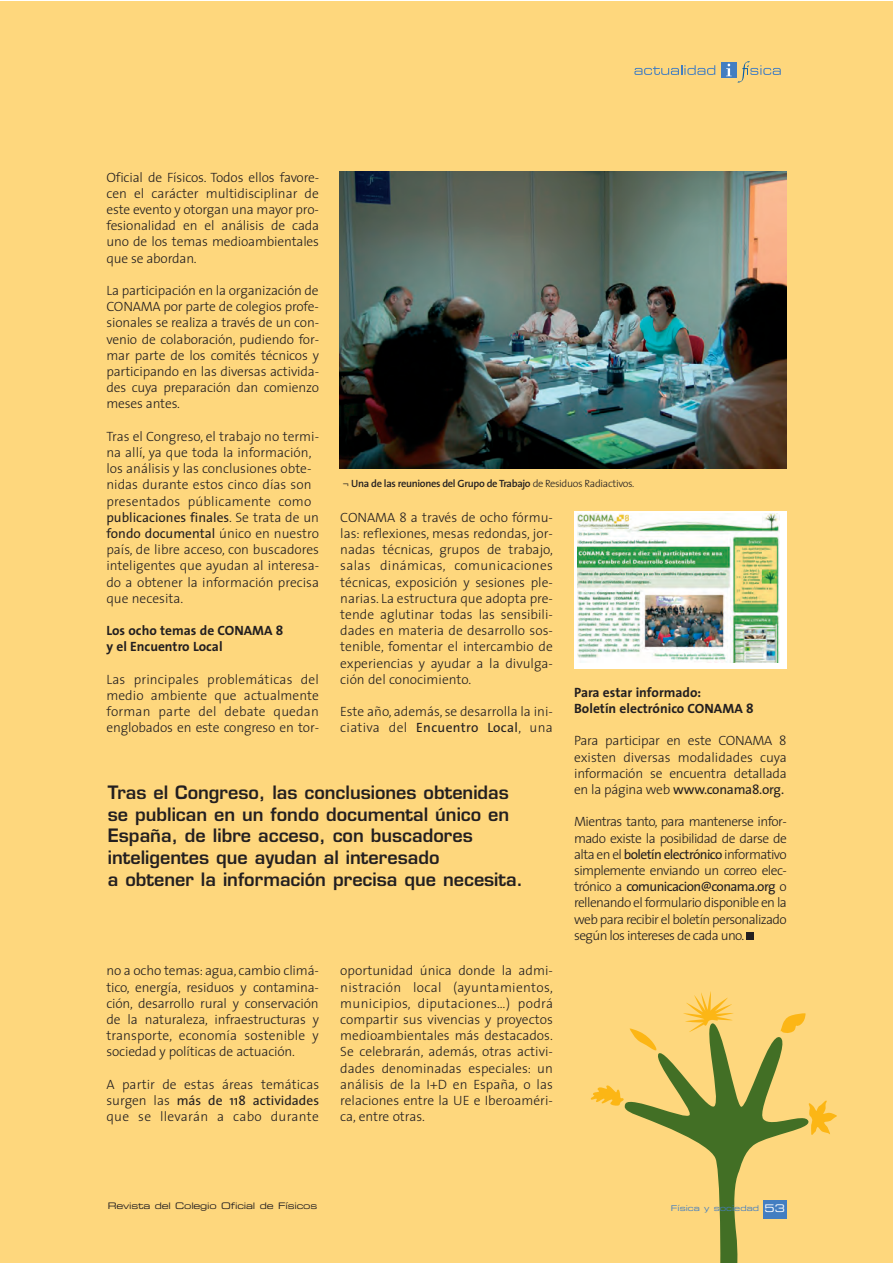
<style>
.page{position:relative;width:893px;height:1263px;background:#fff}
.page>*{position:absolute;margin:0;border:0;box-sizing:border-box;transform-origin:0 0}
.t1{font:600 18px/21.6px "Eurostile";color:#231f20}
.t2{font:300 13.5px/16.2px "The Sans";color:#231f20;text-align:justify}
.t3{font:700 13.5px/16.2px "The Sans";color:#231f20}
.t4{font:600 10.5px "The Sans";letter-spacing:-.03em;color:#231f20}
.t5{font:9px "Eurostile Extended Two";letter-spacing:-.02em;color:#231f20}
.t6{font:7.95px "Eurostile Extended Two";color:#437ec1}
.s1{font-weight:400}
.s2{font-weight:300;font-size:12px}
.s3{font-weight:300}
.s4{font-size:10.5px;color:#fff}
</style>
<div class="page">
<div style="left:0;top:1px;width:892px;height:1262px;background:#fed77d"></div>
<svg style="left:686px;top:1136px;width:89px;height:127px"></svg>
<svg style="left:590px;top:991px;width:247px;height:145px"></svg>
<div style="left:763px;top:1200px;width:24px;height:19px;background:#437ec1"></div>
<svg style="left:634px;top:65px;width:81px;height:10px"></svg>
<div style="left:721px;top:62px;width:15px;height:16px;background:#437ec1"></div>
<svg style="left:726px;top:61px;width:55px;height:21px"></svg>
<div style="left:574px;top:512px;width:213px;height:157px;background:#fff"></div>
<img style="left:578px;top:514px;width:202px;height:148px">
<img style="left:340px;top:171px;width:447px;height:298px">
<div style="left:746px;top:932px;width:7px;height:8px;background:#231f20"></div>
<p class="t2" style="left:106px;top:170px;width:214px">Oficial de Físicos. Todos ellos favore&shy;cen el carácter multidisciplinar de este evento y otorgan una mayor pro&shy;fesionalidad en el análisis de cada uno de los temas medioambientales que se abordan.</p>
<p class="t2" style="left:106px;top:284px;width:214px">La participación en la organización de CONAMA por parte de colegios profe&shy;sionales se realiza a través de un con&shy;venio de colaboración, pudiendo for&shy;mar parte de los comités técnicos y participando en las diversas activida&shy;des cuya preparación dan comienzo meses antes.</p>
<p class="t2" style="left:106px;top:429px;width:214px;text-align:left">Tras el Congreso, el trabajo no termi&shy;na allí, ya que toda la información, los análisis y las conclusiones obte&shy;nidas durante estos cinco días son presentados públicamente como <span class="s1">publicaciones finales</span>. Se trata de un <span class="s1">fondo documental</span> único en nuestro país, de libre acceso, con buscadores inteligentes que ayudan al interesa&shy;do a obtener la información precisa que necesita.</p>
<p class="t3" style="left:106px;top:624px;width:179px">Los ocho temas de CONAMA 8 y el Encuentro Local</p>
<p class="t2" style="left:106px;top:672px;width:214px">Las principales problemáticas del medio ambiente que actualmente forman parte del debate quedan englobados en este congreso en tor-</p>
<p class="t4" style="left:343px;top:480px;width:293px"><span class="s2">¬</span> Una de las reuniones del Grupo de Trabajo <span class="s3">de Residuos Radiactivos.</span></p>
<p class="t2" style="left:340px;top:510px;width:214px">CONAMA 8 a través de ocho fórmu&shy;las: reflexiones, mesas redondas, jor&shy;nadas técnicas, grupos de trabajo, salas dinámicas, comunicaciones técnicas, exposición y sesiones ple&shy;narias. La estructura que adopta pre&shy;tende aglutinar todas las sensibili&shy;dades en materia de desarrollo sos&shy;tenible, fomentar el intercambio de experiencias y ayudar a la divulga&shy;ción del conocimiento.</p>
<p class="t2" style="left:340px;top:705px;width:214px">Este año, además, se desarrolla la ini&shy;ciativa del <span class="s1">Encuentro Local</span>, una</p>
<p class="t3" style="left:574px;top:685px;width:181px">Para estar informado:<br>Boletín electrónico CONAMA 8</p>
<p class="t2" style="left:574px;top:734px;width:214px">Para participar en este CONAMA 8 existen diversas modalidades cuya información se encuentra detallada en la página web <span class="s1">www.conama8.org.</span></p>
<p class="t2" style="left:574px;top:815px;width:214px">Mientras tanto, para mantenerse infor&shy;mado existe la posibilidad de darse de alta en el <span class="s1">boletín electrónico</span> informativo simplemente enviando un correo elec&shy;trónico a <span class="s1">comunicacion@conama.org</span> o rellenando el formulario disponible en la web para recibir el boletín personalizado según los intereses de cada uno.</p>
<h1 class="t1" style="left:108px;top:784px;width:417px">Tras el Congreso, las conclusiones obtenidas se publican en un fondo documental único en España, de libre acceso, con buscadores inteligentes que ayudan al interesado<br>a obtener la información precisa que necesita.</h1>
<p class="t2" style="left:106px;top:964px;width:214px">no a ocho temas: agua, cambio climá&shy;tico, energía, residuos y contamina&shy;ción, desarrollo rural y conservación de la naturaleza, infraestructuras y transporte, economía sostenible y sociedad y políticas de actuación.</p>
<p class="t2" style="left:106px;top:1077px;width:214px">A partir de estas áreas temáticas surgen las <span class="s1">más de 118 actividades </span>que se llevarán a cabo durante</p>
<p class="t2" style="left:340px;top:964px;width:214px">oportunidad única donde la admi&shy;nistración local (ayuntamientos, municipios, diputaciones…) podrá compartir sus vivencias y proyectos medioambientales más destacados.<br>Se celebrarán, además, otras activi&shy;dades denominadas especiales: un análisis de la I+D en España, o las relaciones entre la UE e Iberoaméri&shy;ca, entre otras.</p>
<p class="t5" style="left:108px;top:1202px;width:211px">Revista del Colegio Oficial de Físicos</p>
<p class="t6" style="left:671px;top:1206px;width:115px">Física y sociedad <span class="s4">53</span></p>
</div>
